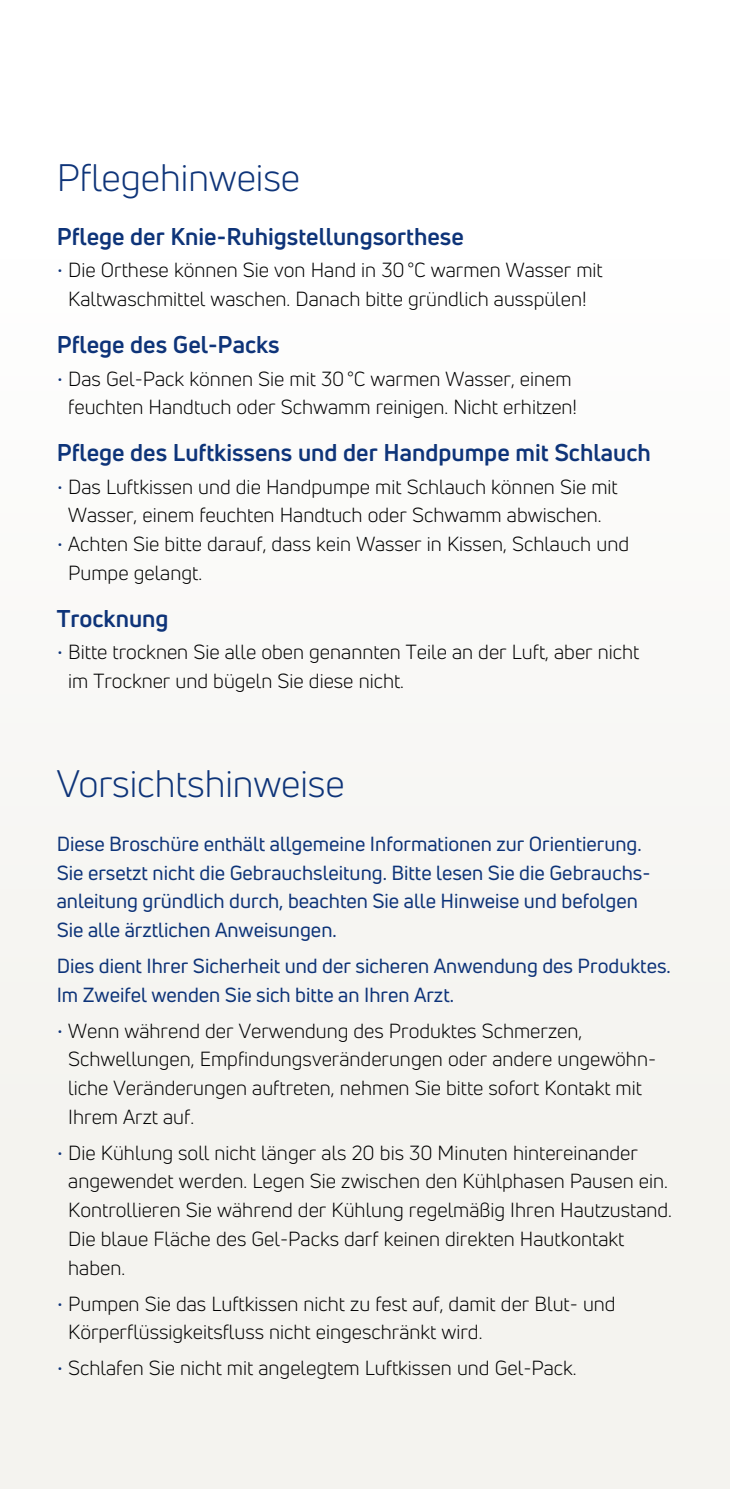
<style>
.page{position:relative;width:730px;height:1489px;background:#fff}
.page>*{position:absolute;margin:0;border:0;box-sizing:border-box;transform-origin:0 0}
.t1{font:37.5px "Uni Neue";color:#0e3479}
.t2{font:700 23.75px "Uni Neue";color:#0e3479}
.t3{font:20px/28.8px "Uni Neue";color:#000}
.t4{font:20px/28.8px "Uni Neue";color:#0e3479}
.s1{color:#0e3479}
</style>
<div class="page">
<div style="left:0;top:259px;width:730px;height:1229px;background:#f4f3ef"></div>
<h1 class="t1" style="left:57px;top:155px;width:245px">Pflegehinweise</h1>
<p class="t2" style="left:57px;top:221px;width:409px">Pflege der Knie-Ruhigstellungsorthese</p>
<p class="t3" style="left:57px;top:256px;width:548px;text-align:center"><span class="s1">•</span> Die Orthese können Sie von Hand in 30°C warmen Wasser mit<br>Kaltwaschmittel waschen. Danach bitte gründlich ausspülen!</p>
<p class="t2" style="left:57px;top:330px;width:225px">Pflege des Gel-Packs</p>
<p class="t3" style="left:57px;top:364px;width:522px;text-align:center"><span class="s1">•</span> Das Gel-Pack können Sie mit 30°C warmen Wasser, einem feuchten Handtuch oder Schwamm reinigen. Nicht erhitzen!</p>
<p class="t2" style="left:57px;top:438px;width:596px">Pflege des Luftkissens und der Handpumpe mit Schlauch</p>
<p class="t3" style="left:57px;top:472px;width:563px;text-align:center"><span class="s1">•</span> Das Luftkissen und die Handpumpe mit Schlauch können Sie mit<br>Wasser, einem feuchten Handtuch oder Schwamm abwischen.</p>
<p class="t3" style="left:68px;top:529px;width:562px;text-indent:-12px"><span class="s1">•</span> Achten Sie bitte darauf, dass kein Wasser in Kissen, Schlauch und<br>Pumpe gelangt.</p>
<p class="t2" style="left:57px;top:603px;width:113px">Trocknung</p>
<p class="t3" style="left:68px;top:637px;width:573px;text-indent:-12px"><span class="s1">•</span> Bitte trocknen Sie alle oben genannten Teile an der Luft, aber nicht im Trockner und bügeln Sie diese nicht.</p>
<h1 class="t1" style="left:57px;top:761px;width:289px">Vorsichtshinweise</h1>
<p class="t4" style="left:57px;top:829px;width:595px">Diese Broschüre enthält allgemeine Informationen zur Orientierung.<br>Sie ersetzt nicht die Gebrauchsleitung. Bitte lesen Sie die Gebrauchs&shy;anleitung gründlich durch, beachten Sie alle Hinweise und befolgen Sie alle ärztlichen Anweisungen.</p>
<p class="t4" style="left:57px;top:951px;width:616px">Dies dient Ihrer Sicherheit und der sicheren Anwendung des Produktes.<br>Im Zweifel wenden Sie sich bitte an Ihren Arzt.</p>
<p class="t3" style="left:68px;top:1015px;width:589px;text-indent:-12px"><span class="s1">•</span> Wenn während der Verwendung des Produktes Schmerzen, Schwellungen, Empfindungsveränderungen oder andere ungewöhn&shy;liche Veränderungen auftreten, nehmen Sie bitte sofort Kontakt mit Ihrem Arzt auf.</p>
<p class="t3" style="left:68px;top:1137px;width:605px;text-indent:-12px"><span class="s1">•</span> Die Kühlung soll nicht länger als 20 bis 30 Minuten hintereinander angewendet werden. Legen Sie zwischen den Kühlphasen Pausen ein.<br>Kontrollieren Sie während der Kühlung regelmäßig Ihren Hautzustand.<br>Die blaue Fläche des Gel-Packs darf keinen direkten Hautkontakt haben.</p>
<p class="t3" style="left:68px;top:1288px;width:549px;text-indent:-12px"><span class="s1">•</span> Pumpen Sie das Luftkissen nicht zu fest auf, damit der Blut- und<br>Körperflüssigkeitsfluss nicht eingeschränkt wird.</p>
<p class="t3" style="left:57px;top:1353px;width:522px"><span class="s1">•</span> Schlafen Sie nicht mit angelegtem Luftkissen und Gel-Pack.</p>
</div>
